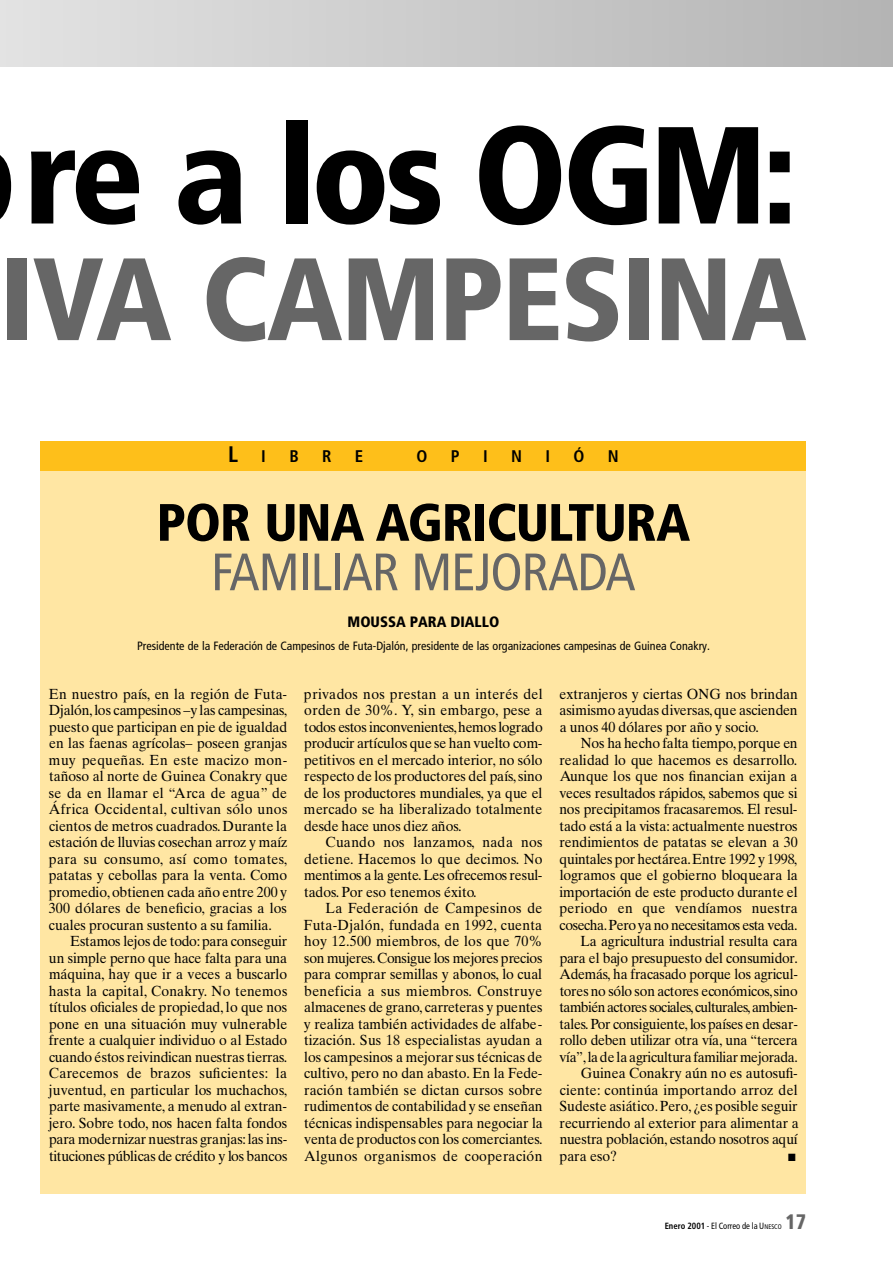
<style>
.page{position:relative;width:893px;height:1263px;background:#fff}
.page>*{position:absolute;margin:0;border:0;box-sizing:border-box;transform-origin:0 0}
.t1{font:900 condensed 138px "Frutiger";color:#000}
.t2{font:900 condensed 117px "Frutiger";letter-spacing:-.015em;color:#666}
.t3{font:900 condensed 52.5px "Frutiger";letter-spacing:-.02em;color:#000}
.t4{font:condensed 52.5px "Frutiger";letter-spacing:-.015em;color:#666}
.t5{font:700 condensed 22.5px "Frutiger";color:#000}
.t6{font:900 condensed 21px "Frutiger";color:#666;scale:.95 1}
.t7{font:700 condensed 16.8px "Frutiger";color:#000}
.t8{font:900 condensed 15px "Frutiger";color:#000}
.t9{font:14.7px/16.5px "Times Ten";color:#000;text-align:justify;scale:.95 1}
.t10{font:14.7px "Times Ten";letter-spacing:-.02em;color:#000;scale:.94 1}
.t11{font:14.7px "Times Ten";color:#000;scale:.94 1}
.t12{font:14.7px "Times Ten";letter-spacing:-.035em;color:#000;scale:.94 1}
.t13{font:14.7px "Times Ten";letter-spacing:-.03em;color:#000;scale:.95 1}
.t14{font:14.7px "Times Ten";letter-spacing:.02em;color:#000;scale:.95 1}
.t15{font:condensed 12px "Frutiger";color:#000}
.t16{font:10.5px "Zapf Dingbats";color:#000;scale:.95 1}
.t17{font:condensed 9px "Frutiger";color:#000;scale:.95 1}
.s1{font-size:16.8px}
.s2{font-weight:700}
.s3{font-size:6.75px}
</style>
<div class="page">
<div style="left:40px;top:471px;width:766px;height:723px;background:#ffe6a3"></div>
<div style="left:40px;top:441px;width:766px;height:30px;background:#febf1a"></div>
<h1 class="t1" style="left:24px;top:120px;width:775px">re a los O G M:</h1>
<h2 class="t2" style="left:0;top:252px;width:808px">I VA CAMPESINA</h2>
<h3 class="t5" style="left:228px;top:445px;width:39px">L <span class="s1">I</span></h3>
<p class="t7" style="left:289px;top:449px;width:11px">B</p>
<p class="t7" style="left:322px;top:449px;width:11px">R</p>
<p class="t7" style="left:355px;top:449px;width:10px">E</p>
<p class="t7" style="left:416px;top:449px;width:12px">O</p>
<p class="t7" style="left:451px;top:449px;width:10px">P</p>
<p class="t7" style="left:483px;top:449px;width:6px">I</p>
<p class="t7" style="left:511px;top:449px;width:12px">N</p>
<p class="t7" style="left:545px;top:449px;width:6px">I</p>
<p class="t7" style="left:573px;top:449px;width:12px">Ó</p>
<p class="t7" style="left:608px;top:449px;width:12px">N</p>
<h3 class="t3" style="left:156px;top:501px;width:535px">POR UNA AG R I C U LTURA</h3>
<h3 class="t4" style="left:211px;top:551px;width:426px">FAMILIAR MEJORADA</h3>
<p class="t8" style="left:347px;top:615px;width:153px">MOUSSA PARA DIALLO</p>
<p class="t15" style="left:137px;top:641px;width:574px">Presidente de la Federación de Campesinos de Futa-Djalón, presidente de las organizaciones campesinas de Guinea Conakry.</p>
<p class="t9" style="left:49px;top:687px;width:253px">En nuestro país, en la región de Futa-D j a l ó n ,los campesinos –y las campesinas, puesto que participan en pie de igualdad en las faenas agrícolas– poseen granjas muy pequeñas. En este macizo mon&shy;tañoso al norte de Guinea Conakry que se da en llamar el “Arca de agua” d e África Occidental, cultivan sólo unos cientos de metros cuadrados. Durante la estación de lluvias cosechan arroz y maíz para su consumo, así como tomates, patatas y cebollas para la venta. Como p r o m e d i o,obtienen cada año entre 200 y 300 dólares de benefic i o, gracias a los cuales procuran sustento a su familia.</p>
<p class="t9" style="left:49px;top:934px;width:253px;text-indent:21px">Estamos lejos de todo:para conseguir un simple perno que hace falta para una m á q u i n a , hay que ir a veces a buscarlo hasta la capital, C o n a k r y. No tenemos títulos oficiales de propiedad, lo que nos pone en una situación muy vulnerable frente a cualquier individuo o al Estado cuando éstos reivindican nuestras tierras.<br>Carecemos de brazos sufic i e n t e s : l a j u v e n t u d , en particular los muchachos, parte masivamente, a menudo al extran&shy;j e r o. Sobre todo, nos hacen falta fondos para modernizar nuestras granjas: las ins&shy;tituciones públicas de crédito y los bancos</p>
<p class="t9" style="left:304px;top:687px;width:253px">privados nos prestan a un interés del orden de 30%. Y, sin embargo, pese a todos estos inconvenientes,hemos logrado producir artículos que se han vuelto com&shy;petitivos en el mercado interior, no sólo respecto de los productores del país,s i n o de los productores mundiales, ya que el mercado se ha liberalizado totalmente desde hace unos diez años.</p>
<p class="t9" style="left:304px;top:835px;width:252px;text-indent:21px">Cuando nos lanzamos, nada nos d e t i e n e. Hacemos lo que decimos. N o mentimos a la gente.Les ofrecemos resul&shy;tados. Por eso tenemos éxito.</p>
<p class="t9" style="left:304px;top:901px;width:253px;text-indent:22px">La Federación de Campesinos de F u t a - D j a l ó n , fundada en 1992, c u e n t a hoy 12.500 miembros, de los que 70% son mujeres.Consigue los mejores precios para comprar semillas y abonos, lo cual beneficia a sus miembros. C o n s t r u y e almacenes de grano, carreteras y puentes y realiza también actividades de alfabe&shy;t i z a c i ó n . Sus 18 especialistas ayudan a los campesinos a mejorar sus técnicas de cultivo, pero no dan abasto. En la Fede&shy;ración también se dictan cursos sobre rudimentos de contabilidad y se enseñan técnicas indispensables para negociar la venta de productos con los comerciantes.<br>Algunos organismos de cooperación</p>
<p class="t9" style="left:559px;top:687px;width:252px">extranjeros y ciertas ONG nos brindan asimismo ayudas diversas,que ascienden a unos 40 dólares por año y socio.</p>
<p class="t9" style="left:580px;top:736px;width:230px">Nos ha hecho falta tiempo, porque en</p>
<p class="t9" style="left:559px;top:753px;width:252px">realidad lo que hacemos es desarrollo.</p>
<p class="t9" style="left:559px;top:769px;width:252px">Aunque los que nos financian exijan a</p>
<p class="t9" style="left:559px;top:786px;width:252px">veces resultados rápidos, sabemos que si</p>
<p class="t9" style="left:559px;top:802px;width:252px">nos precipitamos fracasaremos. El resul-</p>
<p class="t9" style="left:559px;top:819px;width:252px">tado está a la vista: actualmente nuestros</p>
<p class="t9" style="left:559px;top:835px;width:252px">rendimientos de patatas se elevan a 30</p>
<p class="t9" style="left:559px;top:852px;width:252px">quintales por hectárea.Entre 1992 y 1998,</p>
<p class="t9" style="left:560px;top:868px;width:252px">logramos que el gobierno bloqueara la</p>
<p class="t9" style="left:559px;top:885px;width:252px">importación de este producto durante el</p>
<p class="t14" style="left:559px;top:902px;width:252px">periodo en que vendíamos nuestra</p>
<p class="t13" style="left:559px;top:919px;width:252px">c o s e c h a .Pero ya no necesitamos esta veda.</p>
<p class="t11" style="left:580px;top:935px;width:232px">La agricultura industrial resulta cara</p>
<p class="t10" style="left:559px;top:952px;width:255px">para el bajo presupuesto del consumidor.</p>
<p class="t11" style="left:559px;top:968px;width:255px">A d e m á s, ha fracasado porque los agricul-</p>
<p class="t10" style="left:559px;top:985px;width:255px">tores no sólo son actores económicos,s i n o</p>
<p class="t12" style="left:559px;top:1001px;width:255px">también actores sociales,c u l t u r a l e s, a m b i e n-</p>
<p class="t10" style="left:559px;top:1018px;width:255px">t a l e s. Por consiguiente, los países en desar-</p>
<p class="t10" style="left:559px;top:1034px;width:255px">rollo deben utilizar otra vía, una “ t e r c e r a</p>
<p class="t10" style="left:559px;top:1051px;width:255px">v í a ” ,la de la agricultura familiar mejorada.</p>
<p class="t9" style="left:580px;top:1066px;width:230px">Guinea Conakry aún no es autosufi-</p>
<p class="t9" style="left:559px;top:1083px;width:252px">c i e n t e : continúa importando arroz del</p>
<p class="t9" style="left:559px;top:1099px;width:252px">Sudeste asiático.P e r o, ¿es posible seguir</p>
<p class="t9" style="left:559px;top:1116px;width:253px">recurriendo al exterior para alimentar a</p>
<p class="t9" style="left:559px;top:1132px;width:252px">nuestra población, estando nosotros aquí</p>
<p class="t9" style="left:559px;top:1149px;width:62px">para eso?</p>
<p class="t16" style="left:788px;top:1152px;width:9px">■</p>
<p class="t17" style="left:664px;top:1222px;width:124px"><span class="s2">Enero 2001</span> - El Correo de la U<span class="s3">NESCO</span></p>
<h3 class="t6" style="left:785px;top:1214px;width:23px">17</h3>
</div>
